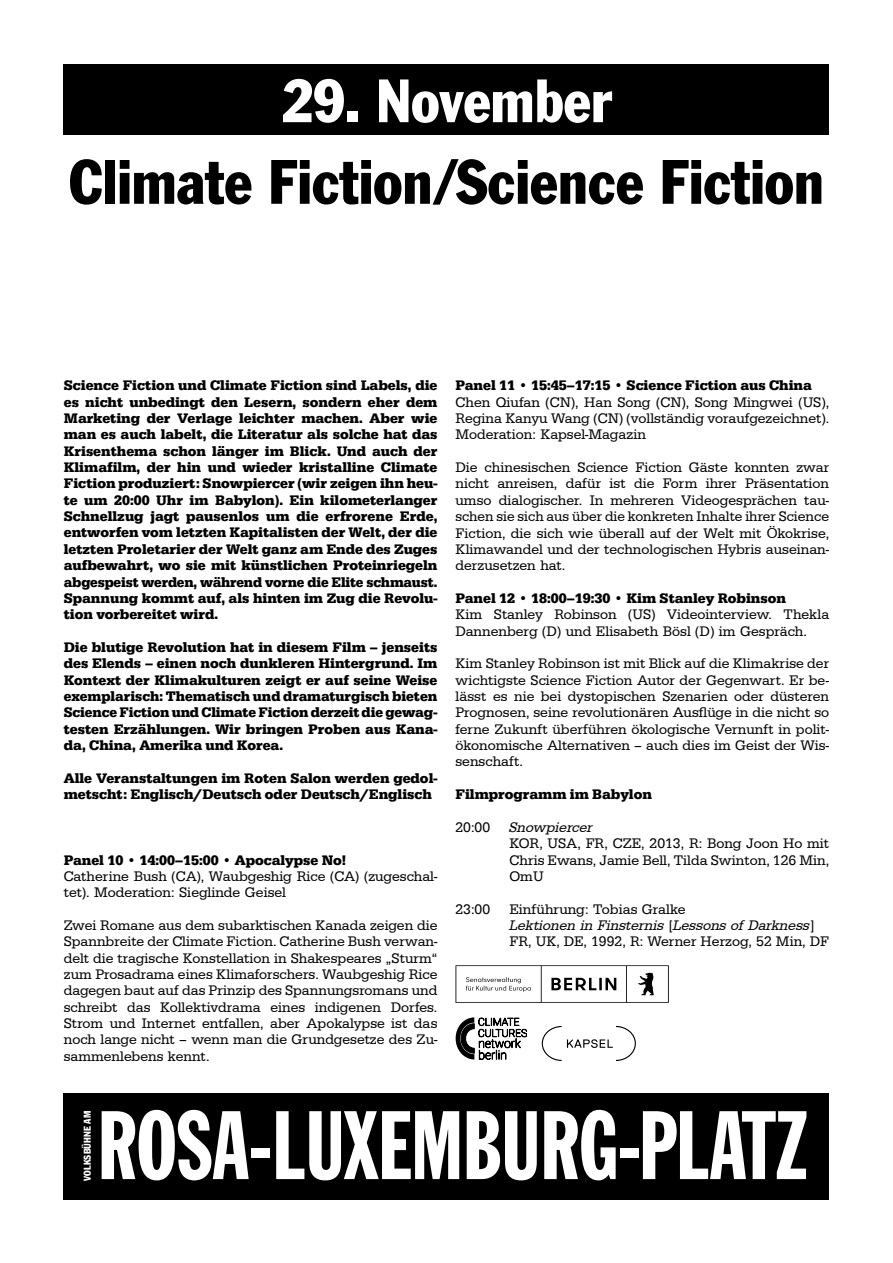
<style>
.page{position:relative;width:893px;height:1263px;background:#fff}
.page>*{position:absolute;margin:0;border:0;box-sizing:border-box;transform-origin:0 0}
.t1{font:95.4px "Franklin Gothic Std Extra Cond";color:#fff}
.t2{font:condensed 61.5px "Franklin Gothic Std";color:#000}
.t3{font:condensed 60px "Franklin Gothic Std";color:#fff}
.t4{font:14.25px/16.4px "Egyptienne URW";color:#000;text-align:justify}
.t5{font:700 14.25px/16.4px "Egyptienne URW";color:#000;text-align:justify}
.t6{font:italic 14.25px "Egyptienne URW";color:#000}
.t7{font:condensed 9.75px "Franklin Gothic Std";letter-spacing:.005em;color:#fff}
.s1{font-style:italic}
</style>
<div class="page">
<div style="left:64px;top:1093px;width:765px;height:106px;background:#000"></div>
<div style="left:64px;top:64px;width:765px;height:70px;background:#000"></div>
<svg style="left:542px;top:1026px;width:94px;height:35px"></svg>
<svg style="left:455px;top:965px;width:214px;height:38px"></svg>
<svg style="left:455px;top:1017px;width:72px;height:43px"></svg>
<h3 class="t3" style="left:282px;top:64px;width:331px">29. November</h3>
<h2 class="t2" style="left:69px;top:144px;width:756px">Climate Fiction/Science Fiction</h2>
<p class="t5" style="left:64px;top:378px;width:375px">Science Fiction und Climate Fiction sind Labels, die es nicht unbedingt den Lesern, sondern eher dem Marketing der Verlage leichter machen. Aber wie man es auch labelt, die Literatur als solche hat das Krisenthema schon länger im Blick. Und auch der Klimafilm, der hin und wieder kristalline Climate Fiction produziert: Snowpiercer (wir zeigen ihn heu&shy;te um 20:00 Uhr im Babylon). Ein kilometerlanger Schnellzug jagt pausenlos um die erfrorene Erde, entworfen vom letzten Kapitalisten der Welt, der die letzten Proletarier der Welt ganz am Ende des Zuges aufbewahrt, wo sie mit künstlichen Proteinriegeln abgespeist werden, während vorne die Elite schmaust.<br>Spannung kommt auf, als hinten im Zug die Revolu&shy;tion vorbereitet wird.</p>
<p class="t5" style="left:64px;top:640px;width:375px">Die blutige Revolution hat in diesem Film – jenseits des Elends – einen noch dunkleren Hintergrund. Im Kontext der Klimakulturen zeigt er auf seine Weise exemplarisch: Thematisch und dramaturgisch bieten Science Fiction und Climate Fiction derzeit die gewag&shy;testen Erzählungen. Wir bringen Proben aus Kana&shy;da, China, Amerika und Korea.</p>
<p class="t5" style="left:64px;top:770px;width:375px">Alle Veranstaltungen im Roten Salon werden gedol&shy;metscht: Englisch/Deutsch oder Deutsch/Englisch</p>
<p class="t5" style="left:64px;top:852px;width:284px">Panel 10 • 14:00–15:00 • Apocalypse No!</p>
<p class="t4" style="left:64px;top:868px;width:375px">Catherine Bush (CA), Waubgeshig Rice (CA) (zugeschal&shy;tet). Moderation: Sieglinde Geisel</p>
<p class="t4" style="left:64px;top:917px;width:375px">Zwei Romane aus dem subarktischen Kanada zeigen die Spannbreite der Climate Fiction. Catherine Bush verwan&shy;delt die tragische Konstellation in Shakespeares „Sturm“ zum Prosadrama eines Klimaforschers. Waubgeshig Rice dagegen baut auf das Prinzip des Spannungsromans und schreibt das Kollektivdrama eines indigenen Dorfes.<br>Strom und Internet entfallen, aber Apokalypse ist das noch lange nicht – wenn man die Grundgesetze des Zu&shy;sammenlebens kennt.</p>
<p class="t5" style="left:455px;top:378px;width:358px">Panel 11 • 15:45–17:15 • Science Fiction aus China</p>
<p class="t4" style="left:455px;top:394px;width:375px">Chen Qiufan (CN), Han Song (CN), Song Mingwei (US), Regina Kanyu Wang (CN) (vollständig voraufgezeichnet).<br>Moderation: Kapsel-Magazin</p>
<p class="t4" style="left:455px;top:459px;width:375px">Die chinesischen Science Fiction Gäste konnten zwar nicht anreisen, dafür ist die Form ihrer Präsentation umso dialogischer. In mehreren Videogesprächen tau&shy;schen sie sich aus über die konkreten Inhalte ihrer Science Fiction, die sich wie überall auf der Welt mit Ökokrise, Klimawandel und der technologischen Hybris auseinan&shy;derzusetzen hat.</p>
<p class="t5" style="left:455px;top:591px;width:332px">Panel 12 • 18:00–19:30 • Kim Stanley Robinson</p>
<p class="t4" style="left:455px;top:607px;width:375px">Kim Stanley Robinson (US) Videointerview. Thekla<br>Dannenberg (D) und Elisabeth Bösl (D) im Gespräch.</p>
<p class="t4" style="left:455px;top:656px;width:375px">Kim Stanley Robinson ist mit Blick auf die Klimakrise der wichtigste Science Fiction Autor der Gegenwart. Er be&shy;lässt es nie bei dystopischen Szenarien oder düsteren Prognosen, seine revolutionären Ausflüge in die nicht so ferne Zukunft überführen ökologische Vernunft in polit&shy;ökonomische Alternativen – auch dies im Geist der Wis&shy;senschaft.</p>
<p class="t5" style="left:455px;top:787px;width:198px">Filmprogramm im Babylon</p>
<p class="t4" style="left:455px;top:819px;width:36px">20:00</p>
<p class="t6" style="left:509px;top:819px;width:85px">Snowpiercer</p>
<p class="t4" style="left:509px;top:836px;width:321px">KOR, USA, FR, CZE, 2013, R: Bong Joon Ho mit Chris Ewans, Jamie Bell, Tilda Swinton, 126 Min, OmU</p>
<p class="t4" style="left:455px;top:901px;width:36px">23:00</p>
<p class="t4" style="left:509px;top:901px;width:321px;text-align:left">Einführung: Tobias Gralke<br><span class="s1">Lektionen in Finsternis</span> [<span class="s1">Lessons of Darkness</span>]<br>FR, UK, DE, 1992, R: Werner Herzog, 52 Min, DF</p>
<p class="t7" style="left:81px;top:1180px;width:71px;rotate:-90deg">VOLKSBÜHNE AM</p>
<h1 class="t1" style="left:98px;top:1094px;width:710px">ROSA-LUXEMBURG-PLATZ</h1>
</div>
